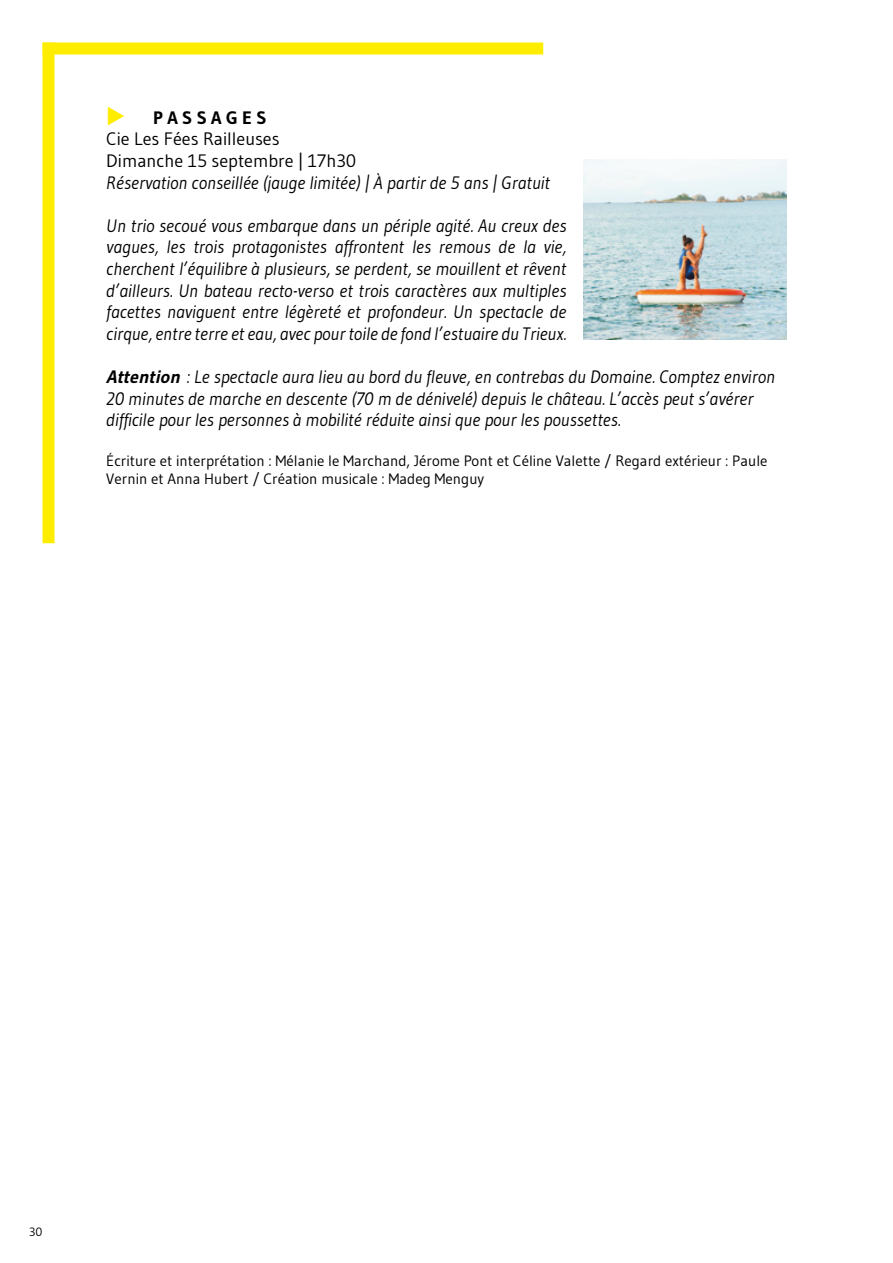
<style>
.page{position:relative;width:893px;height:1263px;background:#fff}
.page>*{position:absolute;margin:0;border:0;box-sizing:border-box;transform-origin:0 0}
.t1{font:italic 18px/21.6px "Gudea";color:#000;text-align:justify}
.t2{font:18px/21.6px "Gudea";color:#000}
.t3{font:15px/18px "Gudea";color:#000}
.t4{font:12px "Gudea";color:#000}
.s1{color:#ffed00}
.s2{font-weight:700}
</style>
<div class="page">
<div style="left:43px;top:43px;width:12px;height:500px;background:#ffed00"></div>
<div style="left:43px;top:43px;width:500px;height:12px;background:#ffed00"></div>
<img style="left:583px;top:159px;width:204px;height:180px">
<p class="t2" style="left:106px;top:106px;width:252px"><span class="s1">◆</span> <span class="s2">P A S S A G E S<br></span>Cie Les Fées Railleuses<br>Dimanche 15 septembre | 17h30</p>
<p class="t1" style="left:106px;top:171px;width:445px">Réservation conseillée (jauge limitée) | À partir de 5 ans | Gratuit</p>
<p class="t1" style="left:106px;top:214px;width:462px">Un trio secoué vous embarque dans un périple agité. Au creux des vagues, les trois protagonistes affrontent les remous de la vie, cherchent l’équilibre à plusieurs, se perdent, se mouillent et rêvent d’ailleurs. Un bateau recto-verso et trois caractères aux multiples facettes naviguent entre légèreté et profondeur. Un spectacle de cirque, entre terre et eau, avec pour toile de fond l’estuaire du Trieux.</p>
<p class="t1" style="left:106px;top:366px;width:670px;text-align:left"><span class="s2">Attention</span> : Le spectacle aura lieu au bord du fleuve, en contrebas du Domaine. Comptez environ<br>20 minutes de marche en descente (70 m de dénivelé) depuis le château. L’accès peut s’avérer difficile pour les personnes à mobilité réduite ainsi que pour les poussettes.</p>
<p class="t3" style="left:106px;top:451px;width:663px">Écriture et interprétation : Mélanie le Marchand, Jérome Pont et Céline Valette / Regard extérieur : Paule<br>Vernin et Anna Hubert / Création musicale : Madeg Menguy</p>
<p class="t4" style="left:29px;top:1224px;width:15px">30</p>
</div>
